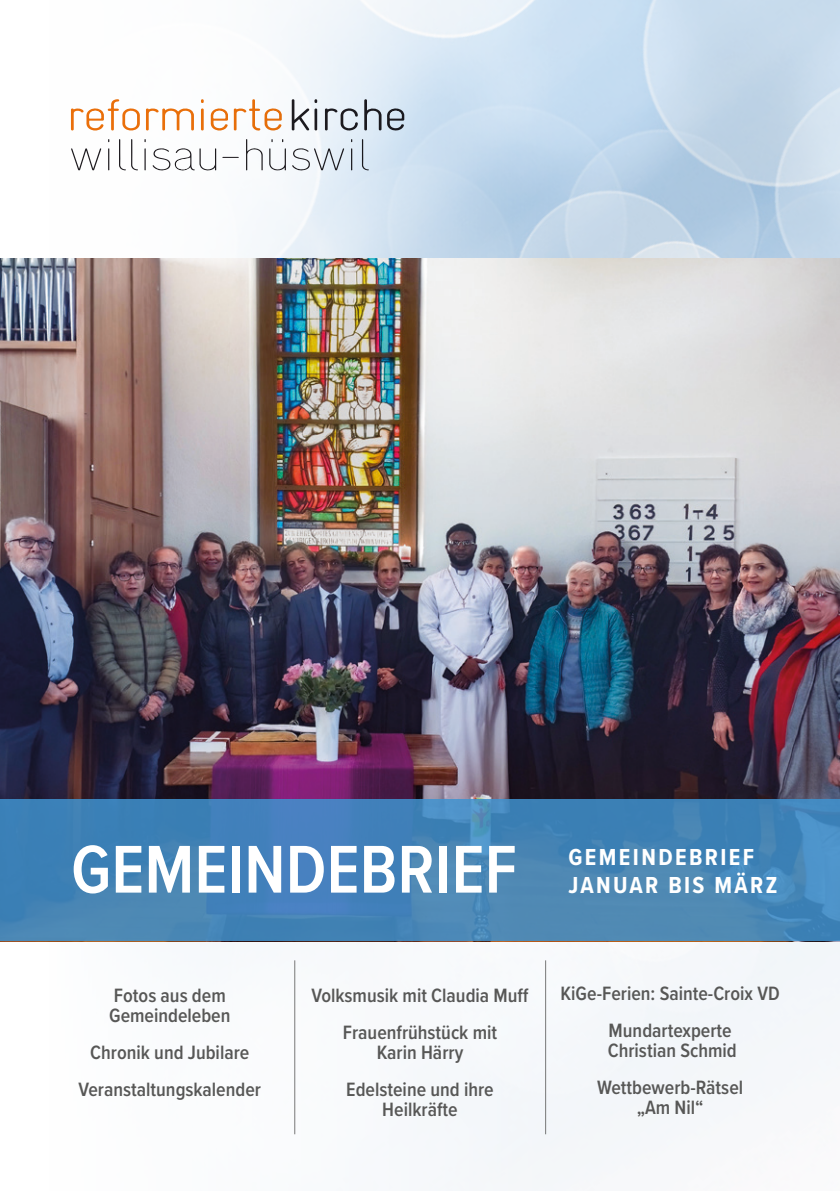
<style>
.page{position:relative;width:840px;height:1191px;background:#fff}
.page>*{position:absolute;margin:0;border:0;box-sizing:border-box;transform-origin:0 0}
.t1{font:600 70px "Proxima Nova Cond";color:#fff}
.Heading_3_Kopie{font:700 24px "Proxima Nova Cond";letter-spacing:.1em;color:#fff}
.Teaser{font:600 20px/20px "Proxima Nova Cond";color:#575756;text-align:center}
</style>
<div class="page">
<img style="left:0;top:0;width:839px;height:1191px">
<img style="left:0;top:258px;width:839px;height:541px">
<svg style="left:0;top:799px;width:839px;height:142px;background:#4584b7"></svg>
<svg style="left:71px;top:99px;width:333px;height:71px"></svg>
<hr style="left:294px;top:960px;width:1px;height:174px;background:#575756">
<hr style="left:545px;top:960px;width:1px;height:174px;background:#575756">
<p class="t1" style="left:71px;top:817px;width:447px">GEMEINDEBRIEF</p>
<p class="Heading_3_Kopie" style="left:568px;top:839px;width:187px">GEMEINDEBRIEF</p>
<p class="Heading_3_Kopie" style="left:568px;top:867px;width:210px">JANUAR BIS MÄRZ</p>
<p class="Teaser" style="left:109px;top:984px;width:123px;text-align:left">Fotos aus dem<br>Gemeindeleben</p>
<p class="Teaser" style="left:90px;top:1041px;width:160px">Chronik und Jubilare</p>
<p class="Teaser" style="left:78px;top:1078px;width:184px">Veranstaltungskalender</p>
<p class="Teaser" style="left:311px;top:984px;width:218px">Volksmusik mit Claudia Muff</p>
<p class="Teaser" style="left:342px;top:1021px;width:156px">Frauenfrühstück mit<br>Karin Härry</p>
<p class="Teaser" style="left:346px;top:1078px;width:149px">Edelsteine und ihre<br>Heilkräfte</p>
<p class="Teaser" style="left:560px;top:983px;width:220px">KiGe-Ferien: Sainte-Croix VD</p>
<p class="Teaser" style="left:607px;top:1020px;width:130px;text-align:left">Mundartexperte<br>Christian Schmid</p>
<p class="Teaser" style="left:596px;top:1077px;width:147px">Wettbewerb-Rätsel „Am Nil“</p>
</div>
